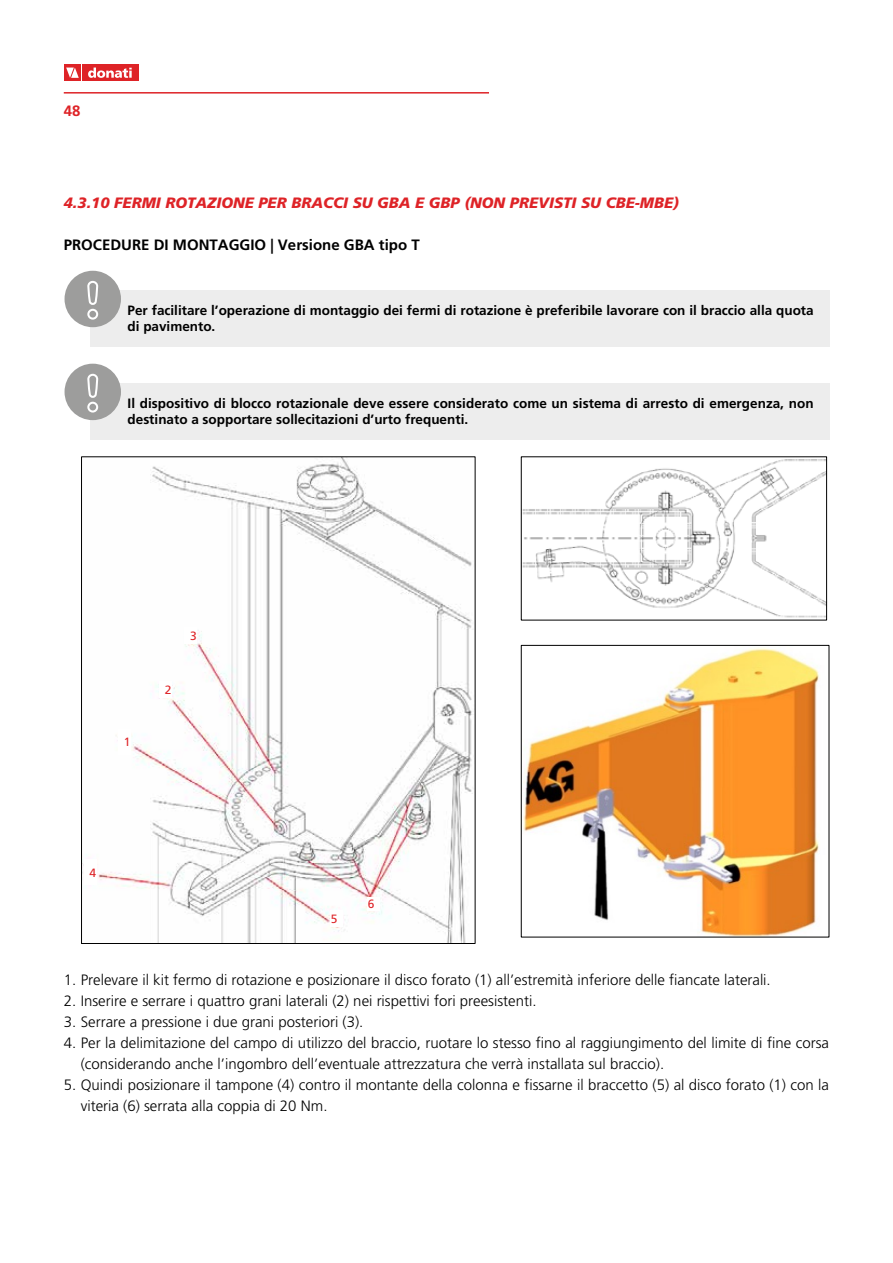
<style>
.page{position:relative;width:893px;height:1263px;background:#fff}
.page>*{position:absolute;margin:0;border:0;box-sizing:border-box;transform-origin:0 0}
.t1{font:300 15px/21px "Frutiger LT Std";color:#000}
.t2{font:italic 900 15px "Frutiger LT Std";color:#de2327}
.t3{font:700 15px "Frutiger LT Std";color:#000}
.t4{font:700 15px "Frutiger LT Std";color:#de2327}
.t5{font:700 13.5px/16.2px "Frutiger LT Std";color:#000}
.t6{font:12px "Frutiger LT Std";color:#de2327}
</style>
<div class="page">
<div style="left:82px;top:65px;width:56px;height:16px;background:#de2327"></div>
<div style="left:64px;top:65px;width:16px;height:16px;background:#de2327"></div>
<svg style="left:88px;top:68px;width:44px;height:10px"></svg>
<svg style="left:66px;top:68px;width:13px;height:10px"></svg>
<hr style="left:64px;top:92px;width:425px;height:2px;background:#de2327">
<div style="left:90px;top:290px;width:739px;height:57px;background:#ededed"></div>
<div style="left:90px;top:383px;width:739px;height:56px;background:#ededed"></div>
<div style="left:65px;top:271px;width:56px;height:56px;background:#9d9d9c;border-radius:50%"></div>
<svg style="left:87px;top:280px;width:12px;height:40px"></svg>
<div style="left:65px;top:364px;width:56px;height:56px;background:#9d9d9c;border-radius:50%"></div>
<svg style="left:87px;top:373px;width:12px;height:40px"></svg>
<img style="left:523px;top:647px;width:296px;height:288px">
<div style="left:521px;top:645px;width:308px;height:292px;border:1px solid #000"></div>
<img style="left:523px;top:459px;width:302px;height:159px">
<div style="left:521px;top:457px;width:306px;height:163px;border:1px solid #000"></div>
<img style="left:83px;top:459px;width:390px;height:483px">
<div style="left:84px;top:859px;width:12px;height:26px;background:#fff"></div>
<div style="left:119px;top:729px;width:12px;height:25px;background:#fff"></div>
<div style="left:159px;top:682px;width:12px;height:16px;background:#fff"></div>
<div style="left:185px;top:627px;width:12px;height:16px;background:#fff"></div>
<div style="left:331px;top:910px;width:12px;height:16px;background:#fff"></div>
<div style="left:368px;top:896px;width:12px;height:14px;background:#fff"></div>
<p class="t4" style="left:64px;top:102px;width:18px">48</p>
<p class="t2" style="left:64px;top:194px;width:617px">4.3.10 FERMI ROTAZIONE PER BRACCI SU GBA E GBP (NON PREVISTI SU CBE-MBE)</p>
<p class="t3" style="left:64px;top:236px;width:357px">PROCEDURE DI MONTAGGIO | Versione GBA tipo T</p>
<p class="t5" style="left:128px;top:302px;width:688px">Per facilitare l’operazione di montaggio dei fermi di rotazione è preferibile lavorare con il braccio alla quota di pavimento.</p>
<p class="t5" style="left:128px;top:395px;width:688px">Il dispositivo di blocco rotazionale deve essere considerato come un sistema di arresto di emergenza, non destinato a sopportare sollecitazioni d’urto frequenti.</p>
<p class="t6" style="left:124px;top:735px;width:8px">1</p>
<p class="t6" style="left:165px;top:683px;width:8px">2</p>
<p class="t6" style="left:190px;top:629px;width:8px">3</p>
<p class="t6" style="left:90px;top:865px;width:8px">4</p>
<p class="t6" style="left:331px;top:912px;width:8px">5</p>
<p class="t6" style="left:368px;top:897px;width:8px">6</p>
<p class="t1" style="left:64px;top:970px;width:708px">1. Prelevare il kit fermo di rotazione e posizionare il disco forato (1) all’estremità inferiore delle fiancate laterali.</p>
<p class="t1" style="left:64px;top:991px;width:474px">2. Inserire e serrare i quattro grani laterali (2) nei rispettivi fori preesistenti.</p>
<p class="t1" style="left:64px;top:1012px;width:301px">3. Serrare a pressione i due grani posteriori (3).</p>
<p class="t1" style="left:81px;top:1033px;width:750px;text-indent:-17px">4. Per la delimitazione del campo di utilizzo del braccio, ruotare lo stesso fino al raggiungimento del limite di fine corsa (considerando anche l’ingombro dell’eventuale attrezzatura che verrà installata sul braccio).</p>
<p class="t1" style="left:81px;top:1075px;width:750px;text-indent:-17px">5. Quindi posizionare il tampone (4) contro il montante della colonna e fissarne il braccetto (5) al disco forato (1) con la viteria (6) serrata alla coppia di 20 Nm.</p>
</div>
